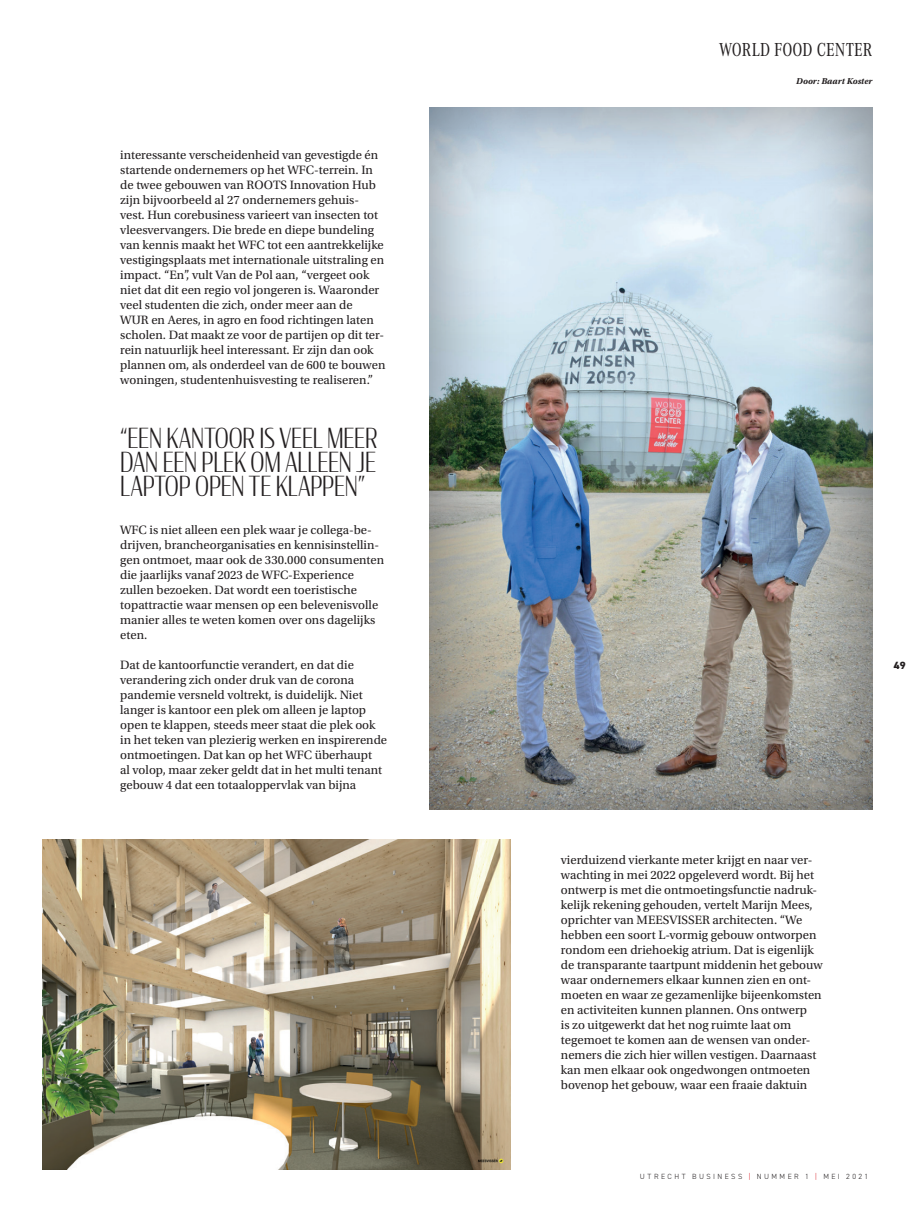
<style>
.page{position:relative;width:915px;height:1212px;background:#fff}
.page>*{position:absolute;margin:0;border:0;box-sizing:border-box;transform-origin:0 0}
.t1{font:300 27.45px/24.5px "Condor Cond";letter-spacing:-.005em;color:#231f20;text-align:justify;scale:.95 1}
.t2{font:19.5px "Corporate A Cond Pro";color:#231f20}
.t3{font:12.75px/15px "Utopia Std";color:#231f20}
.t4{font:800 10.5px "DIN2014";color:#231f20}
.t5{font:italic 700 9px "Utopia Std";color:#231f20}
.t6{font:300 7.5px "DIN2014";letter-spacing:.325em;color:#231f20}
.s1{color:#d81c23}
</style>
<div class="page">
<img style="left:43px;top:839px;width:467px;height:330px">
<div style="left:429px;top:107px;width:444px;height:703px;background:#231f20;opacity:.5"></div>
<p class="t3" style="left:120px;top:148px;width:267px">interessante verscheidenheid van gevestigde én startende ondernemers op het WFC-terrein. In de twee gebouwen van ROOTS Innovation Hub zijn bijvoorbeeld al 27 ondernemers gehuis&shy;vest. Hun corebusiness varieert van insecten tot vleesvervangers. Die brede en diepe bundeling van kennis maakt het WFC tot een aantrekkelijke vestigingsplaats met internationale uitstraling en impact. “En”, vult Van de Pol aan, “vergeet ook niet dat dit een regio vol jongeren is. Waaronder veel studenten die zich, onder meer aan de<br>WUR en Aeres, in agro en food richtingen laten scholen. Dat maakt ze voor de partijen op dit ter&shy;rein natuurlijk heel interessant. Er zijn dan ook plannen om, als onderdeel van de 600 te bouwen woningen, studentenhuisvesting te realiseren.”</p>
<h1 class="t1" style="left:120px;top:425px;width:272px">“EEN KANTOOR IS VEEL MEER DAN EEN PLEK OM ALLEEN JE LAPTOP OPEN TE KLAPPEN”</h1>
<p class="t3" style="left:120px;top:523px;width:265px">WFC is niet alleen een plek waar je collega-be&shy;drijven, brancheorganisaties en kennisinstellin&shy;gen ontmoet, maar ook de 330.000 consumenten die jaarlijks vanaf 2023 de WFC-Experience zullen bezoeken. Dat wordt een toeristische topattractie waar mensen op een belevenisvolle manier alles te weten komen over ons dagelijks eten.</p>
<p class="t3" style="left:120px;top:657px;width:268px">Dat de kantoorfunctie verandert, en dat die verandering zich onder druk van de corona pandemie versneld voltrekt, is duidelijk. Niet langer is kantoor een plek om alleen je laptop open te klappen, steeds meer staat die plek ook in het teken van plezierig werken en inspirerende ontmoetingen. Dat kan op het WFC überhaupt<br>al volop, maar zeker geldt dat in het multi tenant gebouw 4 dat een totaaloppervlak van bijna</p>
<h2 class="t2" style="left:718px;top:36px;width:155px">WORLD FOOD CENTER</h2>
<p class="t5" style="left:796px;top:76px;width:78px">Door: Baart Koster</p>
<p class="t4" style="left:893px;top:658px;width:13px">49</p>
<p class="t3" style="left:560px;top:853px;width:263px">vierduizend vierkante meter krijgt en naar ver&shy;wachting in mei 2022 opgeleverd wordt. Bij het ontwerp is met die ontmoetingsfunctie nadruk&shy;kelijk rekening gehouden, vertelt Marijn Mees, oprichter van MEESVISSER architecten. “We hebben een soort L-vormig gebouw ontworpen rondom een driehoekig atrium. Dat is eigenlijk de transparante taartpunt middenin het gebouw waar ondernemers elkaar kunnen zien en ont&shy;moeten en waar ze gezamenlijke bijeenkomsten en activiteiten kunnen plannen. Ons ontwerp<br>is zo uitgewerkt dat het nog ruimte laat om tegemoet te komen aan de wensen van onder&shy;nemers die zich hier willen vestigen. Daarnaast kan men elkaar ook ongedwongen ontmoeten bovenop het gebouw, waar een fraaie daktuin</p>
<p class="t6" style="left:639px;top:1172px;width:230px">UTRECHT BUSINESS <span class="s1">|</span> NUMMER 1 <span class="s1">|</span> MEI 2021</p>
</div>
